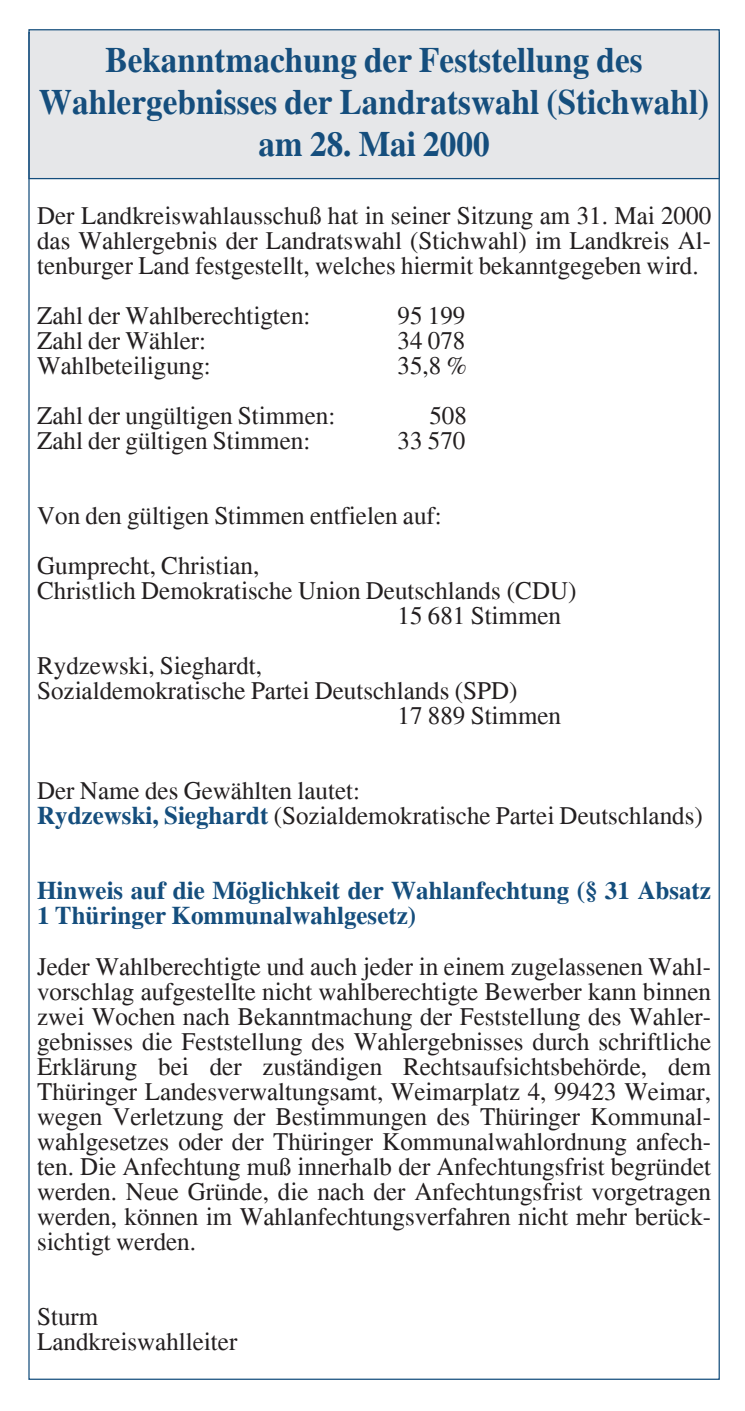
<style>
.page{position:relative;width:745px;height:1411px;background:#fff}
.page>*{position:absolute;margin:0;border:0;box-sizing:border-box;transform-origin:0 0}
.t1{font:700 35px/42px "Times";color:#154e7d;text-align:center;scale:.95 1}
.t2{font:25px/25px "Times";color:#231f20}
.t3{font:700 25px/25px "Times";color:#154e7d}
.s1{font-weight:700;color:#154e7d}
</style>
<div class="page">
<div style="left:30px;top:30px;width:688px;height:148px;background:#e6e7e9"></div>
<div style="left:28px;top:29px;width:691px;height:150px;border:1px solid #154e7d"></div>
<h1 class="t1" style="left:39px;top:39px;width:706px">Bekanntmachung der Feststellung des<br>Wahlergebnisses der Landratswahl (Stichwahl) am 28. Mai 2000</h1>
<p class="t2" style="left:37px;top:203px;width:675px;text-align:justify">Der Landkreiswahlausschufl hat in seiner Sitzung am 31. Mai 2000 das Wahlergebnis der Landratswahl (Stichwahl) im Landkreis Al&shy;tenburger Land festgestellt, welches hiermit bekanntgegeben wird.</p>
<p class="t2" style="left:37px;top:303px;width:275px">Zahl der Wahlberechtigten:</p>
<p class="t2" style="left:397px;top:303px;width:69px">95 199</p>
<p class="t2" style="left:37px;top:328px;width:170px">Zahl der W‰hler:</p>
<p class="t2" style="left:397px;top:328px;width:69px">34 078</p>
<p class="t2" style="left:37px;top:353px;width:175px">Wahlbeteiligung:</p>
<p class="t2" style="left:397px;top:353px;width:71px">35,8 %</p>
<p class="t2" style="left:37px;top:403px;width:299px">Zahl der ung¸ltigen Stimmen:</p>
<p class="t2" style="left:429px;top:403px;width:39px">508</p>
<p class="t2" style="left:37px;top:428px;width:274px">Zahl der g¸ltigen Stimmen:</p>
<p class="t2" style="left:397px;top:428px;width:69px">33 570</p>
<p class="t2" style="left:37px;top:490px;width:406px;line-height:50px">Von den g¸ltigen Stimmen entfielen auf:<br>Gumprecht, Christian,</p>
<p class="t2" style="left:397px;top:578px;width:180px;text-indent:-360px">Christlich Demokratische Union Deutschlands (CDU)<br>15 681 Stimmen</p>
<p class="t2" style="left:37px;top:653px;width:226px">Rydzewski, Sieghardt,</p>
<p class="t2" style="left:37px;top:678px;width:481px">Sozialdemokratische Partei Deutschlands (SPD)</p>
<p class="t2" style="left:397px;top:703px;width:165px">17 889 Stimmen</p>
<p class="t2" style="left:37px;top:778px;width:666px">Der Name des Gew‰hlten lautet:<br><span class="s1">Rydzewski, Sieghardt</span> (Sozialdemokratische Partei Deutschlands)</p>
<p class="t3" style="left:37px;top:878px;width:675px">Hinweis auf die Mˆglichkeit der Wahlanfechtung (ß 31 Absatz<br>1 Th¸ringer Kommunalwahlgesetz)</p>
<p class="t2" style="left:37px;top:953px;width:675px;text-align:justify">Jeder Wahlberechtigte und auch jeder in einem zugelassenen Wahl&shy;vorschlag aufgestellte nicht wahlberechtigte Bewerber kann binnen zwei Wochen nach Bekanntmachung der Feststellung des Wahler&shy;gebnisses die Feststellung des Wahlergebnisses durch schriftliche Erkl‰rung bei der zust‰ndigen Rechtsaufsichtsbehˆrde, dem Th¸ringer Landesverwaltungsamt, Weimarplatz 4, 99423 Weimar, wegen Verletzung der Bestimmungen des Th¸ringer Kommunal&shy;wahlgesetzes oder der Th¸ringer Kommunalwahlordnung anfech&shy;ten. Die Anfechtung mufl innerhalb der Anfechtungsfrist begr¸ndet werden. Neue Gr¸nde, die nach der Anfechtungsfrist vorgetragen werden, kˆnnen im Wahlanfechtungsverfahren nicht mehr ber¸ck&shy;sichtigt werden.</p>
<p class="t2" style="left:37px;top:1303px;width:201px">Sturm<br>Landkreiswahlleiter</p>
</div>
